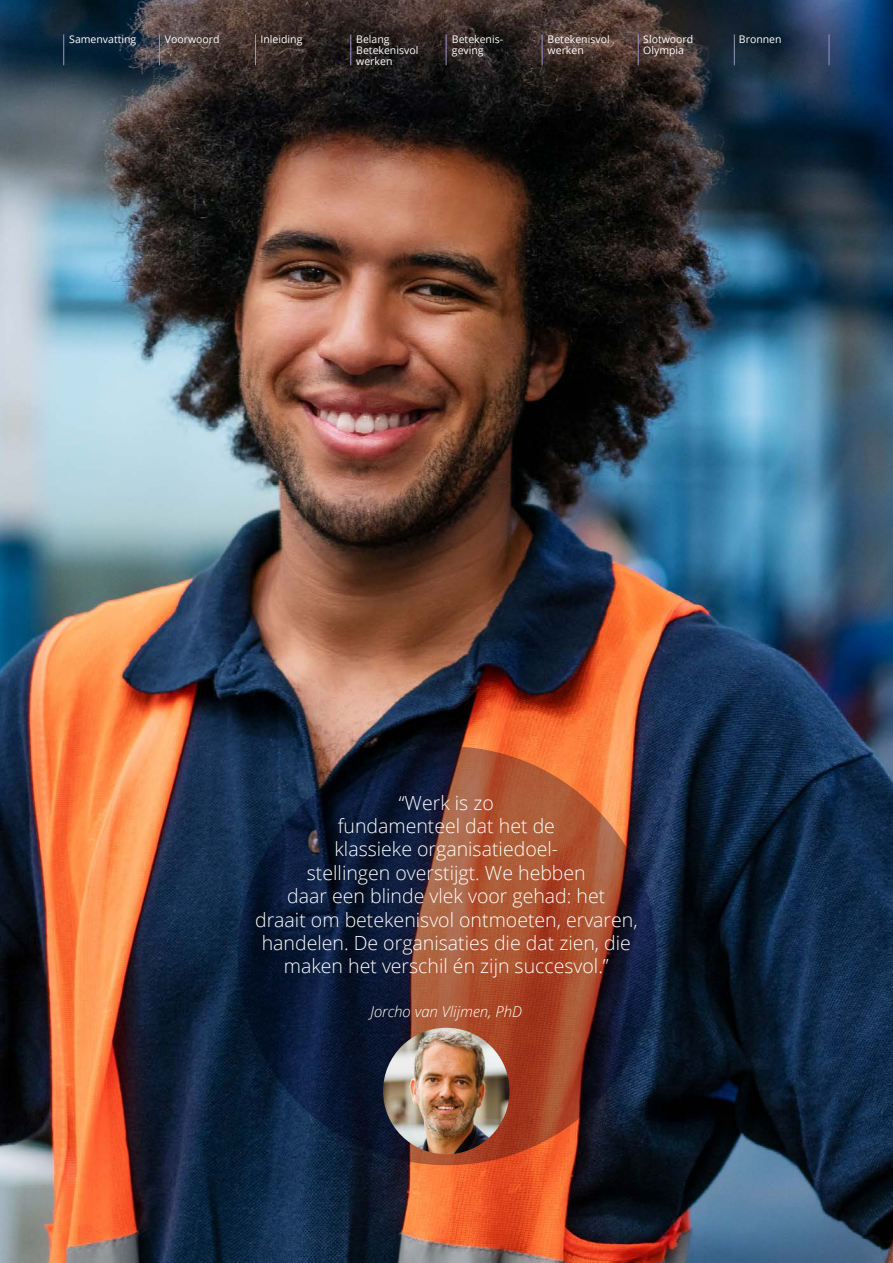
<style>
.page{position:relative;width:893px;height:1263px;background:#fff}
.page>*{position:absolute;margin:0;border:0;box-sizing:border-box;transform-origin:0 0}
.t1{font:300 19.5px/23.4px "Open Sans";color:#fff;text-align:center}
.t2{font:italic 300 15px "Open Sans";color:#fff}
.t3{font:10.5px/11.2px "Open Sans";color:#fff}
</style>
<div class="page">
<img style="left:0;top:0;width:893px;height:1263px">
<svg style="left:238px;top:746px;width:419px;height:419px;background:#553232"></svg>
<img style="left:383px;top:1028px;width:127px;height:126px;border-radius:63px">
<hr style="left:255px;top:34px;width:1px;height:31px;background:#9794c9">
<hr style="left:159px;top:34px;width:1px;height:31px;background:#9794c9">
<hr style="left:63px;top:34px;width:1px;height:31px;background:#9794c9">
<hr style="left:350px;top:34px;width:1px;height:31px;background:#9794c9">
<hr style="left:446px;top:34px;width:1px;height:31px;background:#9794c9">
<hr style="left:542px;top:34px;width:1px;height:31px;background:#9794c9">
<hr style="left:638px;top:34px;width:1px;height:31px;background:#9794c9">
<hr style="left:734px;top:34px;width:1px;height:31px;background:#9794c9">
<hr style="left:829px;top:34px;width:1px;height:31px;background:#9794c9">
<p class="t3" style="left:69px;top:33px;width:69px">Samenvatting</p>
<p class="t3" style="left:165px;top:33px;width:56px">Voorwoord</p>
<p class="t3" style="left:261px;top:33px;width:43px">Inleiding</p>
<p class="t3" style="left:356px;top:33px;width:64px">Belang<br>Betekenisvol werken</p>
<p class="t3" style="left:452px;top:33px;width:53px">Betekenis&shy;geving</p>
<p class="t3" style="left:548px;top:33px;width:64px">Betekenisvol werken</p>
<p class="t3" style="left:643px;top:33px;width:52px">Slotwoord<br>Olympia</p>
<p class="t3" style="left:739px;top:33px;width:44px">Bronnen</p>
<p class="t1" style="left:255px;top:790px;width:384px">“Werk is zo<br>fundamenteel dat het de<br>klassieke organisatiedoel-<br>stellingen overstijgt. We hebben<br>daar een blinde vlek voor gehad: het<br>draait om betekenisvol ontmoeten, ervaren, handelen. De organisaties die dat zien, die maken het verschil én zijn succesvol.”</p>
<p class="t2" style="left:371px;top:1001px;width:153px">Jorcho van Vlijmen, PhD</p>
</div>
